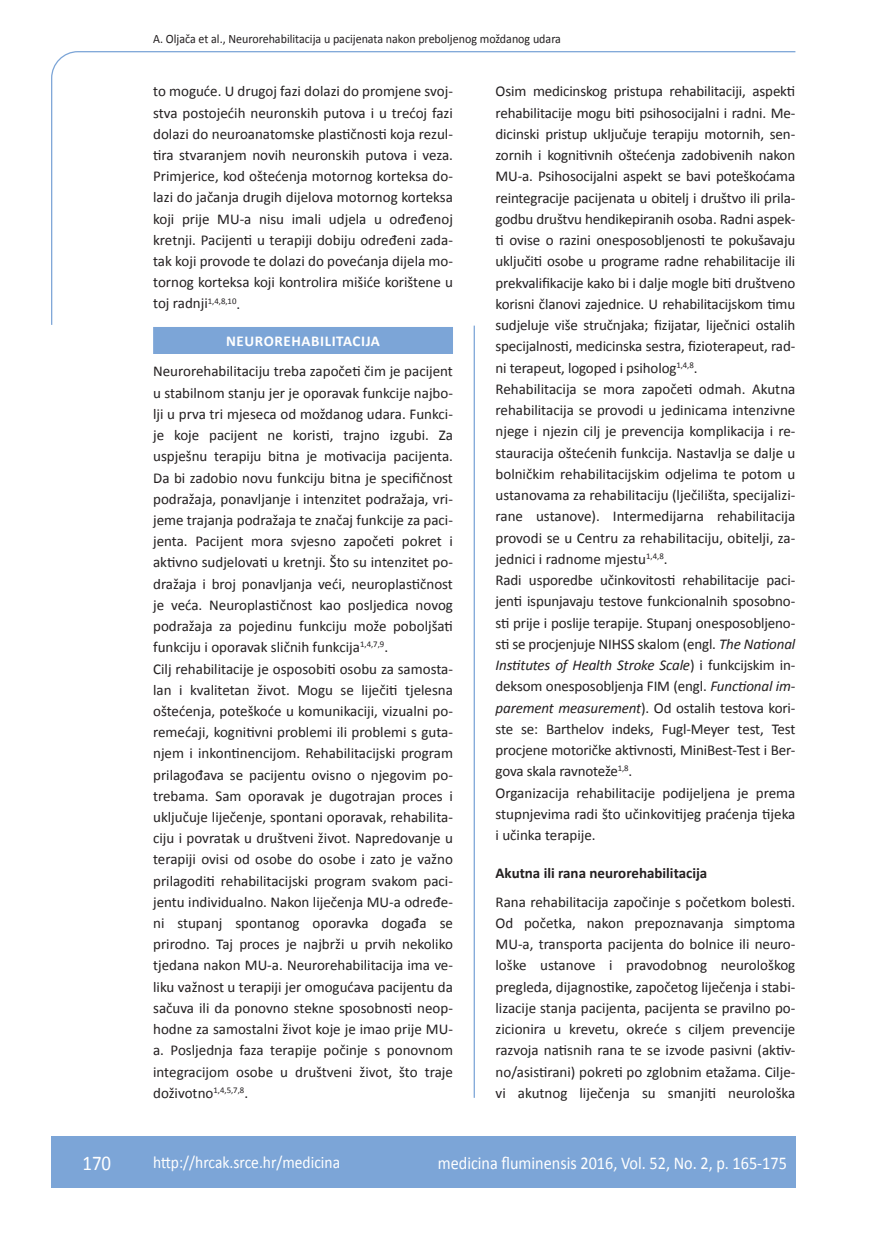
<style>
.page{position:relative;width:872px;height:1234px;background:#fff}
.page>*{position:absolute;margin:0;border:0;box-sizing:border-box;transform-origin:0 0}
.t1{font:21px "Calibri";color:#fff;scale:.9 1}
.t2{font:18px "Calibri";color:#fff;scale:.9 1}
.t3{font:17.25px "Calibri";color:#fff;scale:.9 1}
.t4{font:15px/21.1px "Calibri";color:#231f20;text-align:justify}
.t5{font:700 15px "Calibri";color:#231f20}
.t6{font:700 15px "Calibri";letter-spacing:.04em;color:#fff}
.t7{font:12.75px "Calibri";color:#231f20;scale:.94 1}
.s1{font-style:italic}
</style>
<div class="page">
<svg style="left:51px;top:51px;width:745px;height:274px"></svg>
<hr style="left:473px;top:325px;width:2px;height:772px;background:#7ca5d7">
<div style="left:51px;top:1135px;width:744px;height:51px;background:#7ca5d7"></div>
<div style="left:153px;top:327px;width:300px;height:27px;background:#7ca5d7"></div>
<p class="t7" style="left:153px;top:30px;width:435px">A. Oljača et al., Neurorehabilitacija u pacijenata nakon preboljenog moždanog udara</p>
<p class="t4" style="left:153px;top:80px;width:301px">to moguće. U drugoj fazi dolazi do promjene svoj&shy;stva postojećih neuronskih putova i u trećoj fazi dolazi do neuroanatomske plastičnosti koja rezul&shy;tira stvaranjem novih neuronskih putova i veza.<br>Primjerice, kod oštećenja motornog korteksa do&shy;lazi do jačanja drugih dijelova motornog korteksa koji prije MU-a nisu imali udjela u određenoj kretnji. Pacijenti u terapiji dobiju određeni zada&shy;tak koji provode te dolazi do povećanja dijela mo&shy;tornog korteksa koji kontrolira mišiće korištene u toj radnji<sup>1,4,8,10</sup>.</p>
<p class="t6" style="left:226px;top:331px;width:155px">NEUROREHABILITACIJA</p>
<p class="t4" style="left:153px;top:360px;width:301px;text-align:left">Neurorehabilitaciju treba započeti čim je pacijent u stabilnom stanju jer je oporavak funkcije najbo&shy;lji u prva tri mjeseca od moždanog udara. Funkci&shy;je koje pacijent ne koristi, trajno izgubi. Za uspješnu terapiju bitna je motivacija pacijenta.<br>Da bi zadobio novu funkciju bitna je specifičnost podražaja, ponavljanje i intenzitet podražaja, vri&shy;jeme trajanja podražaja te značaj funkcije za paci&shy;jenta. Pacijent mora svjesno započeti pokret i aktivno sudjelovati u kretnji. Što su intenzitet po&shy;dražaja i broj ponavljanja veći, neuroplastičnost je veća. Neuroplastičnost kao posljedica novog podražaja za pojedinu funkciju može poboljšati funkciju i oporavak sličnih funkcija<sup>1,4,7,9</sup>.<br>Cilj rehabilitacije je osposobiti osobu za samosta&shy;lan i kvalitetan život. Mogu se liječiti tjelesna oštećenja, poteškoće u komunikaciji, vizualni po&shy;remećaji, kognitivni problemi ili problemi s guta&shy;njem i inkontinencijom. Rehabilitacijski program prilagođava se pacijentu ovisno o njegovim po&shy;trebama. Sam oporavak je dugotrajan proces i uključuje liječenje, spontani oporavak, rehabilita&shy;ciju i povratak u društveni život. Napredovanje u terapiji ovisi od osobe do osobe i zato je važno prilagoditi rehabilitacijski program svakom paci&shy;jentu individualno. Nakon liječenja MU-a određe&shy;ni stupanj spontanog oporavka događa se prirodno. Taj proces je najbrži u prvih nekoliko tjedana nakon MU-a. Neurorehabilitacija ima ve&shy;liku važnost u terapiji jer omogućava pacijentu da sačuva ili da ponovno stekne sposobnosti neop&shy;hodne za samostalni život koje je imao prije MU&shy;a. Posljednja faza terapije počinje s ponovnom integracijom osobe u društveni život, što traje doživotno<sup>1,4,5,7,8</sup>.</p>
<p class="t4" style="left:495px;top:80px;width:301px;text-align:left">Osim medicinskog pristupa rehabilitaciji, aspekti rehabilitacije mogu biti psihosocijalni i radni. Me&shy;dicinski pristup uključuje terapiju motornih, sen&shy;zornih i kognitivnih oštećenja zadobivenih nakon MU-a. Psihosocijalni aspekt se bavi poteškoćama reintegracije pacijenata u obitelj i društvo ili prila&shy;godbu društvu hendikepiranih osoba. Radni aspek&shy;ti ovise o razini onesposobljenosti te pokušavaju uključiti osobe u programe radne rehabilitacije ili prekvalifikacije kako bi i dalje mogle biti društveno korisni članovi zajednice. U rehabilitacijskom timu sudjeluje više stručnjaka; fizijatar, liječnici ostalih specijalnosti, medicinska sestra, fizioterapeut, rad&shy;ni terapeut, logoped i psiholog<sup>1,4,8</sup>.<br>Rehabilitacija se mora započeti odmah. Akutna rehabilitacija se provodi u jedinicama intenzivne njege i njezin cilj je prevencija komplikacija i re&shy;stauracija oštećenih funkcija. Nastavlja se dalje u bolničkim rehabilitacijskim odjelima te potom u ustanovama za rehabilitaciju (lječilišta, specijalizi&shy;rane ustanove). Intermedijarna rehabilitacija provodi se u Centru za rehabilitaciju, obitelji, za&shy;jednici i radnome mjestu<sup>1,4,8</sup>.<br>Radi usporedbe učinkovitosti rehabilitacije paci&shy;jenti ispunjavaju testove funkcionalnih sposobno&shy;sti prije i poslije terapije. Stupanj onesposobljeno&shy;sti se procjenjuje NIHSS skalom (engl. <span class="s1">The National Institutes of Health Stroke Scale</span>) i funkcijskim in&shy;deksom onesposobljenja FIM (engl. <span class="s1">Functional im&shy;parement measurement</span>). Od ostalih testova kori&shy;ste se: Barthelov indeks, Fugl-Meyer test, Test procjene motoričke aktivnosti, MiniBest-Test i Ber&shy;gova skala ravnoteže<sup>1,8</sup>.<br>Organizacija rehabilitacije podijeljena je prema stupnjevima radi što učinkovitijeg praćenja tijeka i učinka terapije.</p>
<p class="t5" style="left:495px;top:863px;width:213px">Akutna ili rana neurorehabilitacija</p>
<p class="t4" style="left:495px;top:890px;width:301px">Rana rehabilitacija započinje s početkom bolesti.<br>Od početka, nakon prepoznavanja simptoma MU-a, transporta pacijenta do bolnice ili neuro&shy;loške ustanove i pravodobnog neurološkog pregleda, dijagnostike, započetog liječenja i stabi&shy;lizacije stanja pacijenta, pacijenta se pravilno po&shy;zicionira u krevetu, okreće s ciljem prevencije razvoja natisnih rana te se izvode pasivni (aktiv&shy;no/asistirani) pokreti po zglobnim etažama. Cilje&shy;vi akutnog liječenja su smanjiti neurološka</p>
<h1 class="t1" style="left:82px;top:1149px;width:33px">170</h1>
<p class="t3" style="left:153px;top:1150px;width:209px">http://hrcak.srce.hr/medicina</p>
<p class="t2" style="left:438px;top:1151px;width:389px">medicina fluminensis 2016, Vol. 52, No. 2, p. 165-175</p>
</div>
